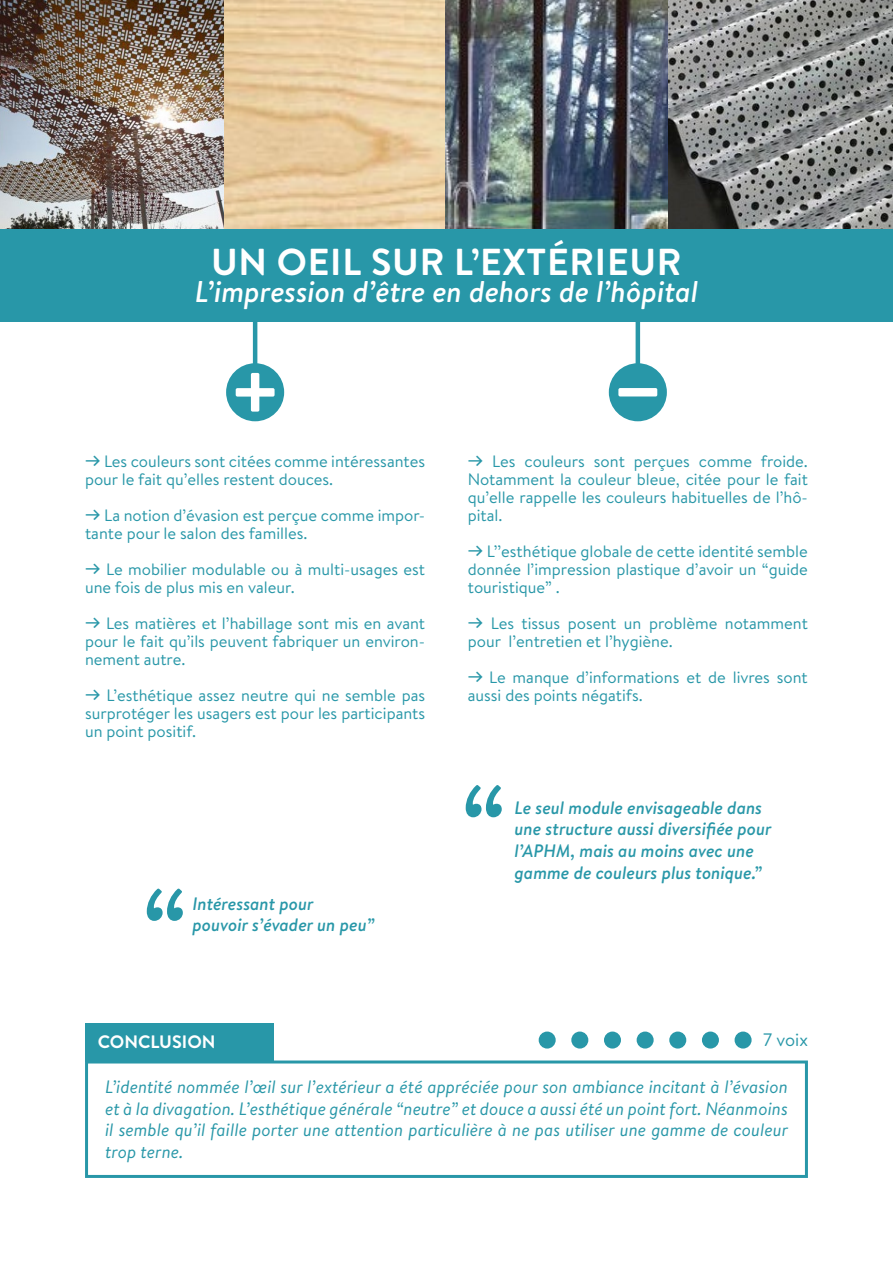
<style>
.page{position:relative;width:893px;height:1263px;background:#fff}
.page>*{position:absolute;margin:0;border:0;box-sizing:border-box;transform-origin:0 0}
.SOUS{font:700 37.5px "Brandon Text";letter-spacing:.02em;color:#fff}
.SOUS-2{font:italic 500 30px "Brandon Text";color:#fff}
.SOUS-3{font:italic 18px/21.6px "Brandon Text";color:#2897a8;text-align:justify}
.SOUS-4{font:italic 500 18px/21.6px "Brandon Text";color:#2897a8}
.TXT_CHAPEAU{font:700 18px "Brandon Text";color:#fff}
.SOUS-5{font:18px "Brandon Text";color:#2897a8}
.TXT_COURANT{font:16.5px/18px "Brandon Text";color:#2897a8}
.s1{font-family:"Ronnia"}
</style>
<div class="page">
<hr style="left:253px;top:300px;width:4px;height:65px;background:#2897a8">
<hr style="left:636px;top:300px;width:4px;height:65px;background:#2897a8">
<div style="left:0;top:229px;width:893px;height:93px;background:#2897a8"></div>
<svg style="left:226px;top:363px;width:58px;height:58px"></svg>
<svg style="left:609px;top:363px;width:58px;height:58px"></svg>
<svg style="left:147px;top:888px;width:36px;height:33px"></svg>
<svg style="left:466px;top:785px;width:36px;height:32px"></svg>
<img style="left:0;top:0;width:893px;height:229px">
<div style="left:85px;top:1060px;width:723px;height:118px;border:3px solid #2897a8"></div>
<div style="left:85px;top:1023px;width:189px;height:38px;background:#2897a8"></div>
<div style="left:735px;top:1031px;width:17px;height:17px;background:#2897a8;border-radius:50%"></div>
<div style="left:669px;top:1031px;width:17px;height:17px;background:#2897a8;border-radius:50%"></div>
<div style="left:604px;top:1031px;width:17px;height:17px;background:#2897a8;border-radius:50%"></div>
<div style="left:539px;top:1031px;width:17px;height:17px;background:#2897a8;border-radius:50%"></div>
<div style="left:702px;top:1031px;width:17px;height:17px;background:#2897a8;border-radius:50%"></div>
<div style="left:637px;top:1031px;width:17px;height:17px;background:#2897a8;border-radius:50%"></div>
<div style="left:571px;top:1031px;width:17px;height:17px;background:#2897a8;border-radius:50%"></div>
<p class="SOUS" style="left:211px;top:236px;width:472px">UN OEIL SUR L’EXTÉRIEUR</p>
<p class="SOUS-2" style="left:195px;top:271px;width:505px">L’impression d’être en dehors de l’hôpital</p>
<p class="TXT_COURANT" style="left:85px;top:452px;width:342px"><span class="s1">d</span> Les couleurs sont citées comme intéressantes pour le fait qu’elles restent douces.</p>
<p class="TXT_COURANT" style="left:85px;top:506px;width:342px"><span class="s1">d</span> La notion d’évasion est perçue comme impor&shy;tante pour le salon des familles.</p>
<p class="TXT_COURANT" style="left:85px;top:560px;width:342px"><span class="s1">d</span> Le mobilier modulable ou à multi-usages est une fois de plus mis en valeur.</p>
<p class="TXT_COURANT" style="left:85px;top:614px;width:342px;text-align:justify"><span class="s1">d</span> Les matières et l’habillage sont mis en avant pour le fait qu’ils peuvent fabriquer un environ&shy;nement autre.</p>
<p class="TXT_COURANT" style="left:85px;top:686px;width:342px;text-align:justify"><span class="s1">d</span> L’esthétique assez neutre qui ne semble pas surprotéger les usagers est pour les participants un point positif.</p>
<p class="SOUS-4" style="left:193px;top:892px;width:123px">Intéressant pour</p>
<p class="SOUS-4" style="left:193px;top:914px;width:183px">pouvoir s’évader un peu”</p>
<p class="TXT_COURANT" style="left:468px;top:452px;width:342px;text-align:justify"><span class="s1">d</span> Les couleurs sont perçues comme froide.<br>Notamment la couleur bleue, citée pour le fait qu’elle rappelle les couleurs habituelles de l’hô&shy;pital.</p>
<p class="TXT_COURANT" style="left:468px;top:542px;width:342px;text-align:justify"><span class="s1">d</span> L’’esthétique globale de cette identité semble donnée l’impression plastique d’avoir un “guide touristique” .</p>
<p class="TXT_COURANT" style="left:468px;top:614px;width:342px"><span class="s1">d</span> Les tissus posent un problème notamment pour l’entretien et l’hygiène.</p>
<p class="TXT_COURANT" style="left:468px;top:668px;width:342px"><span class="s1">d</span> Le manque d’informations et de livres sont aussi des points négatifs.</p>
<p class="SOUS-4" style="left:515px;top:796px;width:259px">Le seul module envisageable dans une structure aussi diversifiée pour l’APHM, mais au moins avec une gamme de couleurs plus tonique.”</p>
<p class="TXT_CHAPEAU" style="left:98px;top:1030px;width:119px">CONCLUSION</p>
<p class="SOUS-5" style="left:763px;top:1028px;width:46px">7 voix</p>
<p class="SOUS-3" style="left:105px;top:1075px;width:685px">L’identité nommée l’œil sur l’extérieur a été appréciée pour son ambiance incitant à l’évasion et à la divagation. L’esthétique générale “neutre” et douce a aussi été un point fort. Néanmoins il semble qu’il faille porter une attention particulière à ne pas utiliser une gamme de couleur trop terne.</p>
</div>
